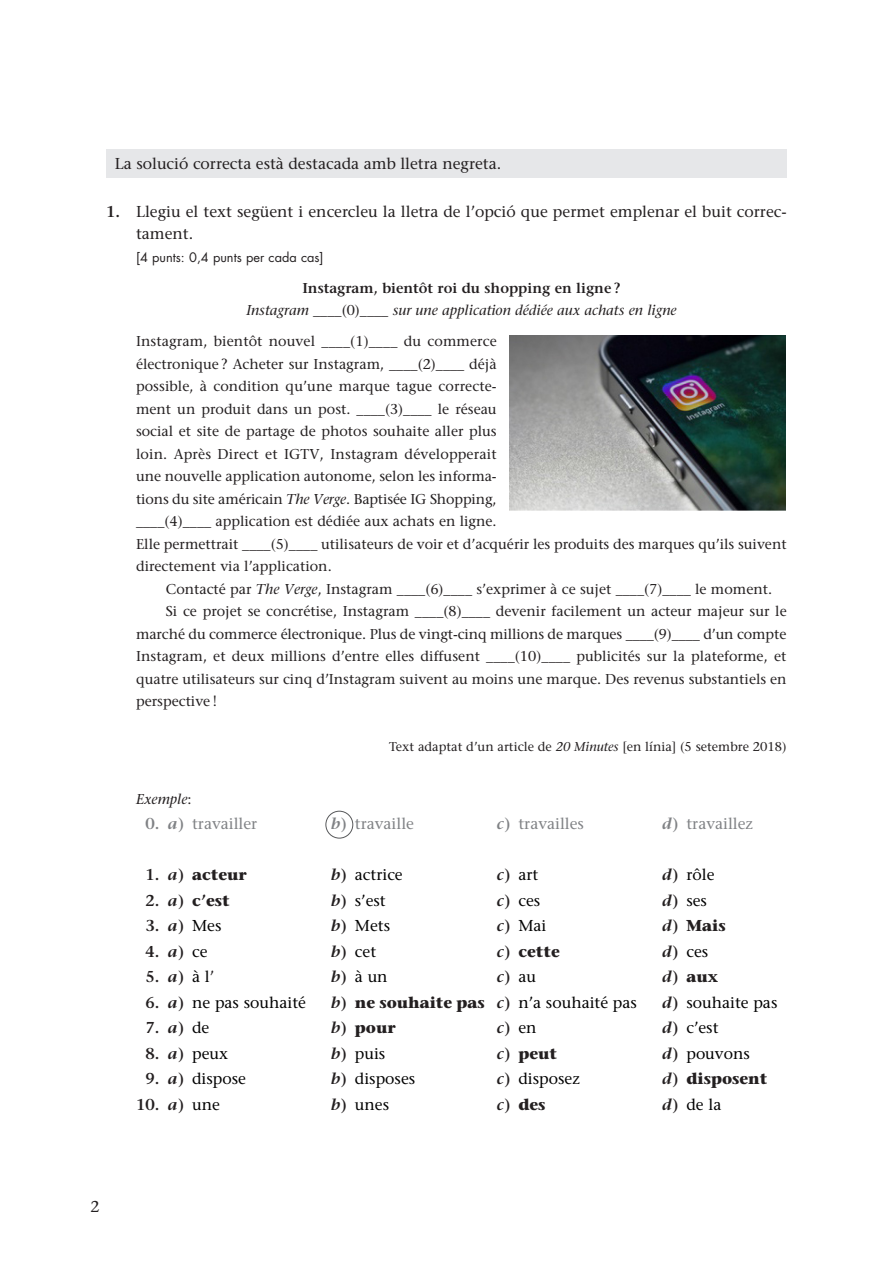
<style>
.page{position:relative;width:893px;height:1263px;background:#fff}
.page>*{position:absolute;margin:0;border:0;box-sizing:border-box;transform-origin:0 0}
.Texto{font:15.75px "Stone Serif";color:#000}
.Pregunta{font:15.75px/22.5px "Stone Serif";color:#231f20}
.Texto-2{font:700 15.75px "Stone Serif";color:#231f20}
.Texto-3{font:15.75px "Stone Serif";color:#808285}
.Texto-4{font:600 15.75px "Stone Serif";color:#231f20}
.Texto-5{font:600 15.75px "Stone Serif";color:#808285}
.Texto_con_sangría{font:14.25px/22.5px "Stone Serif";color:#231f20}
.Texto_con_sangría-2{font:italic 14.25px "Stone Serif";color:#231f20}
.Texto_con_sangría-3{font:600 14.25px "Stone Serif";color:#231f20}
.Texto-6{font:italic 14.25px "Stone Serif";color:#231f20}
.Texto_con_sangría-4{font:12.75px "Stone Serif";color:#231f20}
.Puntuación{font:12.75px "Futura";color:#231f20}
.s1{font-weight:600}
.s2{font-style:normal}
.s3{font-style:italic}
.s4{font-weight:600;font-style:italic}
.s5{font-weight:600;font-style:italic;color:#231f20}
.s6{font-weight:600;color:#231f20}
.s7{color:#231f20}
</style>
<div class="page">
<div style="left:106px;top:149px;width:681px;height:29px;background:#e6e7e9"></div>
<div style="left:325px;top:811px;width:28px;height:27px;border:1px solid #57585a;border-radius:50%"></div>
<img style="left:509px;top:336px;width:277px;height:175px">
<p class="Pregunta" style="left:115px;top:152px;width:388px">La solució correcta està destacada amb lletra negreta.</p>
<p class="Pregunta" style="left:136px;top:200px;width:652px;text-indent:-30px"><span class="s1">1.</span> Llegiu el text següent i encercleu la lletra de l’opció que permet emplenar el buit correc&shy;tament.</p>
<p class="Puntuación" style="left:136px;top:249px;width:189px">[4 punts: 0,4 punts per cada cas]</p>
<p class="Texto_con_sangría-3" style="left:302px;top:279px;width:320px">Instagram, bientôt roi du shopping en ligne ?</p>
<p class="Texto_con_sangría-2" style="left:246px;top:302px;width:432px">Instagram ____<span class="s2">(0)</span>____ sur une application dédiée aux achats en ligne</p>
<p class="Texto_con_sangría" style="left:136px;top:330px;width:652px">Instagram, bientôt nouvel ____(1)____ du commerce<br>électronique ? Acheter sur Instagram, ____(2)____ déjà<br>possible, à condition qu’une marque tague correcte-<br>ment un produit dans un post. ____(3)____ le réseau<br>social et site de partage de photos souhaite aller plus<br>loin. Après Direct et IGTV, Instagram développerait<br>une nouvelle application autonome, selon les informa-<br>tions du site américain <span class="s3">The Verge</span>. Baptisée IG Shopping,<br>____(4)____ application est dédiée aux achats en ligne.<br>Elle permettrait ____(5)____ utilisateurs de voir et d’acquérir les produits des marques qu’ils suivent directement via l’application.</p>
<p class="Texto_con_sangría" style="left:166px;top:577px;width:608px">Contacté par <span class="s3">The Verge</span>, Instagram ____(6)____ s’exprimer à ce sujet ____(7)____ le moment.</p>
<p class="Texto_con_sangría" style="left:136px;top:600px;width:652px;text-align:justify;text-indent:30px">Si ce projet se concrétise, Instagram ____(8)____ devenir facilement un acteur majeur sur le marché du commerce électronique. Plus de vingt-cinq millions de marques ____(9)____ d’un compte Instagram, et deux millions d’entre elles diffusent ____(10)____ publicités sur la plateforme, et quatre utilisateurs sur cinq d’Instagram suivent au moins une marque. Des revenus substantiels en perspective !</p>
<p class="Texto_con_sangría-4" style="left:389px;top:739px;width:399px">Text adaptat d’un article de <span class="s3">20 Minutes</span> [en línia] (5 setembre 2018)</p>
<p class="Texto-6" style="left:136px;top:790px;width:57px">Exemple<span class="s2">:</span></p>
<p class="Texto-5" style="left:145px;top:814px;width:16px">0.</p>
<p class="Texto-3" style="left:168px;top:814px;width:91px"><span class="s4">a</span><span class="s1">)</span> travailler</p>
<p class="Texto-3" style="left:331px;top:814px;width:84px"><span class="s4">b</span><span class="s1">)</span> travaille</p>
<p class="Texto-3" style="left:497px;top:814px;width:89px"><span class="s4">c</span><span class="s1">)</span> travailles</p>
<p class="Texto-3" style="left:662px;top:814px;width:92px"><span class="s4">d</span><span class="s1">)</span> travaillez</p>
<p class="Texto-4" style="left:145px;top:865px;width:16px">1.</p>
<p class="Texto-2" style="left:168px;top:865px;width:80px"><span class="s4">a</span><span class="s1">)</span> acteur</p>
<p class="Texto" style="left:331px;top:865px;width:73px"><span class="s5">b</span><span class="s6">)</span> actrice</p>
<p class="Texto" style="left:497px;top:865px;width:43px"><span class="s5">c</span><span class="s6">)</span> art</p>
<p class="Texto" style="left:662px;top:865px;width:54px"><span class="s5">d</span><span class="s6">)</span> rôle</p>
<p class="Texto-4" style="left:145px;top:891px;width:16px">2.</p>
<p class="Texto-2" style="left:168px;top:890px;width:63px"><span class="s4">a</span><span class="s1">)</span> c’est</p>
<p class="Texto" style="left:331px;top:891px;width:56px"><span class="s5">b</span><span class="s6">)</span> s’est</p>
<p class="Texto" style="left:497px;top:891px;width:45px"><span class="s5">c</span><span class="s6">)</span> ces</p>
<p class="Texto" style="left:662px;top:891px;width:46px"><span class="s5">d</span><span class="s6">)</span> ses</p>
<p class="Texto-4" style="left:145px;top:916px;width:16px">3.</p>
<p class="Texto" style="left:168px;top:916px;width:55px"><span class="s5">a</span><span class="s6">)</span> Mes</p>
<p class="Texto" style="left:331px;top:916px;width:61px"><span class="s5">b</span><span class="s6">)</span> Mets</p>
<p class="Texto" style="left:497px;top:916px;width:51px"><span class="s5">c</span><span class="s6">)</span> Mai</p>
<p class="Texto-2" style="left:662px;top:916px;width:65px"><span class="s4">d</span><span class="s1">)</span> Mais</p>
<p class="Texto-4" style="left:145px;top:942px;width:16px">4.</p>
<p class="Texto" style="left:168px;top:942px;width:41px"><span class="s5">a</span><span class="s6">)</span> ce</p>
<p class="Texto" style="left:331px;top:942px;width:47px"><span class="s5">b</span><span class="s6">)</span> cet</p>
<p class="Texto-2" style="left:497px;top:941px;width:65px"><span class="s4">c</span><span class="s1">)</span> cette</p>
<p class="Texto" style="left:662px;top:942px;width:48px"><span class="s5">d</span><span class="s6">)</span> ces</p>
<p class="Texto-4" style="left:145px;top:967px;width:16px">5.</p>
<p class="Texto" style="left:168px;top:967px;width:48px"><span class="s5">a</span><span class="s6">)</span> à l<span class="s7">’</span></p>
<p class="Texto" style="left:331px;top:967px;width:58px"><span class="s5">b</span><span class="s6">)</span> à un</p>
<p class="Texto" style="left:497px;top:967px;width:41px"><span class="s5">c</span><span class="s6">)</span> au</p>
<p class="Texto-2" style="left:662px;top:967px;width:57px"><span class="s4">d</span><span class="s1">)</span> aux</p>
<p class="Texto-4" style="left:145px;top:993px;width:16px">6.</p>
<p class="Texto" style="left:168px;top:993px;width:140px"><span class="s5">a</span><span class="s6">)</span> ne pas souhaité</p>
<p class="Texto-2" style="left:331px;top:992px;width:155px"><span class="s4">b</span><span class="s1">)</span> ne souhaite pas</p>
<p class="Texto" style="left:497px;top:993px;width:142px"><span class="s5">c</span><span class="s6">)</span> n’a souhaité pas</p>
<p class="Texto" style="left:662px;top:993px;width:117px"><span class="s5">d</span><span class="s6">)</span> souhaite pas</p>
<p class="Texto-4" style="left:145px;top:1018px;width:16px">7.</p>
<p class="Texto" style="left:168px;top:1018px;width:43px"><span class="s5">a</span><span class="s6">)</span> de</p>
<p class="Texto-2" style="left:331px;top:1018px;width:66px"><span class="s4">b</span><span class="s1">)</span> pour</p>
<p class="Texto" style="left:497px;top:1018px;width:41px"><span class="s5">c</span><span class="s6">)</span> en</p>
<p class="Texto" style="left:662px;top:1018px;width:58px"><span class="s5">d</span><span class="s6">)</span> c’est</p>
<p class="Texto-4" style="left:145px;top:1044px;width:16px">8.</p>
<p class="Texto" style="left:168px;top:1044px;width:62px"><span class="s5">a</span><span class="s6">)</span> peux</p>
<p class="Texto" style="left:331px;top:1044px;width:56px"><span class="s5">b</span><span class="s6">)</span> puis</p>
<p class="Texto-2" style="left:497px;top:1043px;width:62px"><span class="s4">c</span><span class="s1">)</span> peut</p>
<p class="Texto" style="left:662px;top:1044px;width:89px"><span class="s5">d</span><span class="s6">)</span> pouvons</p>
<p class="Texto-4" style="left:145px;top:1069px;width:16px">9.</p>
<p class="Texto" style="left:168px;top:1069px;width:80px"><span class="s5">a</span><span class="s6">)</span> dispose</p>
<p class="Texto" style="left:331px;top:1069px;width:86px"><span class="s5">b</span><span class="s6">)</span> disposes</p>
<p class="Texto" style="left:497px;top:1069px;width:85px"><span class="s5">c</span><span class="s6">)</span> disposez</p>
<p class="Texto-2" style="left:662px;top:1069px;width:107px"><span class="s4">d</span><span class="s1">)</span> disposent</p>
<p class="Texto-4" style="left:136px;top:1095px;width:25px">10.</p>
<p class="Texto" style="left:168px;top:1095px;width:53px"><span class="s5">a</span><span class="s6">)</span> une</p>
<p class="Texto" style="left:331px;top:1095px;width:60px"><span class="s5">b</span><span class="s6">)</span> unes</p>
<p class="Texto-2" style="left:497px;top:1094px;width:50px"><span class="s4">c</span><span class="s1">)</span> des</p>
<p class="Texto" style="left:662px;top:1095px;width:61px"><span class="s5">d</span><span class="s6">)</span> de la</p>
<p class="Pregunta" style="left:91px;top:1195px;width:11px">2</p>
</div>
